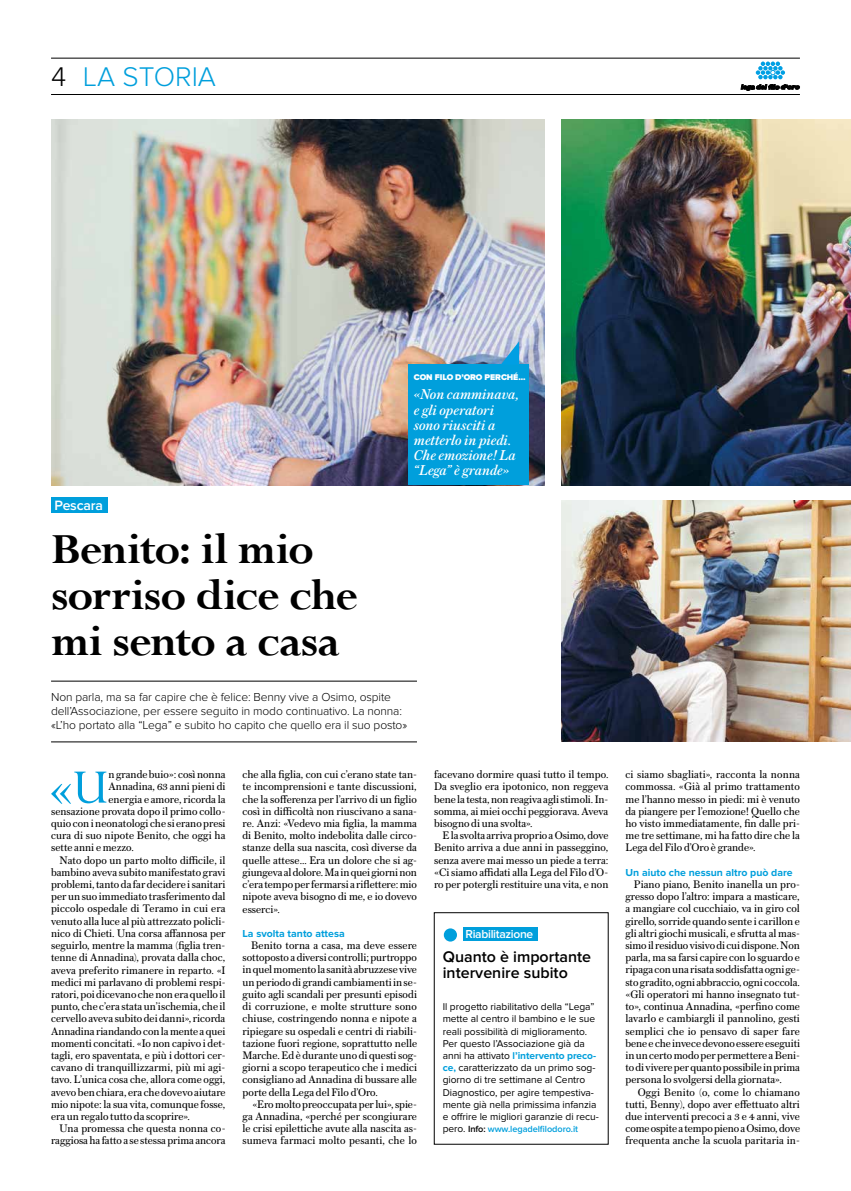
<style>
.page{position:relative;width:851px;height:1191px;background:#fff}
.page>*{position:absolute;margin:0;border:0;box-sizing:border-box;transform-origin:0 0}
.t1{font:54.1px "Perpetua";color:#009fdc}
.t2{font:700 48px/46px "Perpetua";letter-spacing:-.02em;color:#000}
.t3{font:300 28px "Proxima Nova";color:#009fdc}
.t4{font:600 16px/16px "Proxima Nova";color:#000}
.t5{font:15px/15.2px "Austin Text Italic No 2";color:#fff}
.t6{font:600 14px "Proxima Nova";letter-spacing:-.015em;color:#fff}
.t7{font:300 12px/14px "Proxima Nova";letter-spacing:-.01em;color:#000}
.t8{font:600 12px "Proxima Nova";letter-spacing:-.025em;color:#fff}
.t9{font:11.5px/12.2px "Austin Text";color:#000;text-align:justify}
.t10{font:700 10.5px "Proxima Nova";color:#009fdc}
.t11{font:10.2px/12.2px "Proxima Nova";letter-spacing:-.005em;color:#000}
.t12{font:600 9.2px "Proxima Nova";letter-spacing:-.01em;color:#009fdc}
.t13{font:900 8.6px "Proxima Nova";letter-spacing:-.01em;color:#fff}
.s1{color:#000}
.s2{font-weight:700;color:#009fdc}
.s3{font-weight:400;font-size:10.2px;color:#000}
</style>
<div class="page">
<hr style="left:51px;top:58px;width:748px;height:1px;background:#000">
<hr style="left:51px;top:94px;width:748px;height:1px;background:#000">
<svg style="left:740px;top:62px;width:59px;height:29px"></svg>
<img style="left:561px;top:119px;width:289px;height:366px">
<img style="left:51px;top:119px;width:493px;height:366px">
<div style="left:408px;top:364px;width:121px;height:121px;background:#009fdc"></div>
<hr style="left:51px;top:681px;width:366px;height:1px;background:#000">
<hr style="left:51px;top:741px;width:366px;height:1px;background:#000">
<img style="left:561px;top:501px;width:289px;height:240px">
<svg style="left:501px;top:341px;width:18px;height:23px"></svg>
<div style="left:51px;top:497px;width:56px;height:16px;background:#009fdc"></div>
<div style="left:444px;top:928px;width:13px;height:13px;background:#009fdc;border-radius:50%"></div>
<div style="left:463px;top:927px;width:74px;height:14px;background:#009fdc"></div>
<h3 class="t3" style="left:51px;top:61px;width:166px"><span class="s1">4</span> LA STORIA</h3>
<p class="t13" style="left:414px;top:372px;width:113px">CON FILO D’ORO PERCHÉ...</p>
<p class="t6" style="left:55px;top:497px;width:50px">Pescara</p>
<h3 class="t5" style="left:414px;top:386px;width:107px">«Non camminava, e gli operatori sono riusciti a metterlo in piedi.<br>Che emozione! La “Lega” è grande»</h3>
<h2 class="t2" style="left:51px;top:525px;width:308px">Benito: il mio sorriso dice che mi sento a casa</h2>
<p class="t7" style="left:51px;top:690px;width:357px">Non parla, ma sa far capire che è felice: Benny vive a Osimo, ospite dell’Associazione, per essere seguito in modo continuativo. La nonna: «L’ho portato alla “Lega” e subito ho capito che quello era il suo posto»</p>
<h1 class="t1" style="left:50px;top:753px;width:60px">«U</h1>
<p class="t9" style="left:108px;top:768px;width:118px">n grande buio»: così nonna</p>
<p class="t9" style="left:242px;top:768px;width:176px">che alla figlia, con cui c’erano state tan&shy;te incomprensioni e tante discussioni, che la sofferenza per l’arrivo di un figlio così in difficoltà non riuscivano a sana&shy;re. Anzi: «Vedevo mia figlia, la mamma di Benito, molto indebolita dalle circo&shy;stanze della sua nascita, così diverse da quelle attese… Era un dolore che si ag&shy;giungeva al dolore. Ma in quei giorni non c’era tempo per fermarsi a riflettere: mio nipote aveva bisogno di me, e io dovevo esserci».</p>
<p class="t10" style="left:242px;top:927px;width:104px">La svolta tanto attesa</p>
<p class="t9" style="left:242px;top:939px;width:176px;text-indent:8px">Benito torna a casa, ma deve essere sottoposto a diversi controlli; purtroppo in quel momento la sanità abruzzese vive un periodo di grandi cambiamenti in se&shy;guito agli scandali per presunti episodi di corruzione, e molte strutture sono chiuse, costringendo nonna e nipote a ripiegare su ospedali e centri di riabili&shy;tazione fuori regione, soprattutto nelle Marche. Ed è durante uno di questi sog&shy;giorni a scopo terapeutico che i medici consigliano ad Annadina di bussare alle porte della Lega del Filo d’Oro.</p>
<p class="t9" style="left:242px;top:1097px;width:176px;text-indent:10px">«Ero molto preoccupata per lui», spie&shy;ga Annadina, «perché per scongiurare le crisi epilettiche avute alla nascita as&shy;sumeva farmaci molto pesanti, che lo</p>
<p class="t9" style="left:108px;top:780px;width:118px">Annadina, 63 anni pieni di</p>
<p class="t9" style="left:108px;top:792px;width:118px">energia e amore, ricorda la</p>
<p class="t9" style="left:51px;top:804px;width:176px">sensazione provata dopo il primo collo-</p>
<p class="t9" style="left:51px;top:817px;width:176px">quio con i neonatologi che si erano presi</p>
<p class="t9" style="left:51px;top:829px;width:176px">cura di suo nipote Benito, che oggi ha</p>
<p class="t9" style="left:51px;top:841px;width:84px">sette anni e mezzo.</p>
<p class="t9" style="left:60px;top:853px;width:167px">Nato dopo un parto molto difficile, il</p>
<p class="t9" style="left:51px;top:865px;width:176px">bambino aveva subito manifestato gravi</p>
<p class="t9" style="left:51px;top:878px;width:176px">problemi, tanto da far decidere i sanitari</p>
<p class="t9" style="left:51px;top:890px;width:176px">per un suo immediato trasferimento dal</p>
<p class="t9" style="left:51px;top:902px;width:176px">piccolo ospedale di Teramo in cui era</p>
<p class="t9" style="left:51px;top:914px;width:176px">venuto alla luce al più attrezzato policli-</p>
<p class="t9" style="left:51px;top:926px;width:176px">nico di Chieti. Una corsa affannosa per</p>
<p class="t9" style="left:51px;top:939px;width:176px">seguirlo, mentre la mamma (figlia tren-</p>
<p class="t9" style="left:51px;top:951px;width:176px">tenne di Annadina), provata dalla choc,</p>
<p class="t9" style="left:51px;top:963px;width:176px">aveva preferito rimanere in reparto. «I</p>
<p class="t9" style="left:51px;top:975px;width:176px">medici mi parlavano di problemi respi-</p>
<p class="t9" style="left:51px;top:987px;width:176px">ratori, poi dicevano che non era quello il</p>
<p class="t9" style="left:51px;top:1000px;width:176px">punto, che c’era stata un’ischemia, che il</p>
<p class="t9" style="left:51px;top:1012px;width:176px">cervello aveva subito dei danni», ricorda</p>
<p class="t9" style="left:51px;top:1024px;width:176px">Annadina riandando con la mente a quei</p>
<p class="t9" style="left:51px;top:1036px;width:176px">momenti concitati. «Io non capivo i det-</p>
<p class="t9" style="left:51px;top:1048px;width:176px">tagli, ero spaventata, e più i dottori cer-</p>
<p class="t9" style="left:51px;top:1061px;width:176px">cavano di tranquillizzarmi, più mi agi-</p>
<p class="t9" style="left:51px;top:1073px;width:176px">tavo. L’unica cosa che, allora come oggi,</p>
<p class="t9" style="left:51px;top:1085px;width:176px">avevo ben chiara, era che dovevo aiutare</p>
<p class="t9" style="left:51px;top:1097px;width:176px">mio nipote: la sua vita, comunque fosse,</p>
<p class="t9" style="left:51px;top:1109px;width:140px">era un regalo tutto da scoprire».</p>
<p class="t9" style="left:60px;top:1122px;width:167px">Una promessa che questa nonna co-</p>
<p class="t9" style="left:51px;top:1134px;width:176px">raggiosa ha fatto a se stessa prima ancora</p>
<p class="t9" style="left:434px;top:768px;width:176px">facevano dormire quasi tutto il tempo.<br>Da sveglio era ipotonico, non reggeva bene la testa, non reagiva agli stimoli. In&shy;somma, ai miei occhi peggiorava. Aveva bisogno di una svolta».</p>
<p class="t9" style="left:434px;top:829px;width:176px;text-indent:8px">E la svolta arriva proprio a Osimo, dove Benito arriva a due anni in passeggino, senza avere mai messo un piede a terra: «Ci siamo affidati alla Lega del Filo d’O&shy;ro per potergli restituire una vita, e non</p>
<p class="t8" style="left:465px;top:927px;width:69px">Riabilitazione</p>
<h3 class="t4" style="left:442px;top:949px;width:150px">Quanto è importante intervenire subito</h3>
<p class="t11" style="left:442px;top:1000px;width:157px">Il progetto riabilitativo della “Lega” mette al centro il bambino e le sue reali possibilità di miglioramento.<br>Per questo l’Associazione già da anni ha attivato <span class="s2">l’intervento preco&shy;ce,</span> caratterizzato da un primo sog&shy;giorno di tre settimane al Centro Diagnostico, per agire tempestiva&shy;mente già nella primissima infanzia e offrire le migliori garanzie di recu-</p>
<p class="t12" style="left:442px;top:1123px;width:137px"><span class="s3">pero.</span> <span class="s1">Info:</span> www.legadelfilodoro.it</p>
<p class="t9" style="left:625px;top:768px;width:176px">ci siamo sbagliati», racconta la nonna commossa. «Già al primo trattamento me l’hanno messo in piedi: mi è venuto da piangere per l’emozione! Quello che ho visto immediatamente, fin dalle pri&shy;me tre settimane, mi ha fatto dire che la Lega del Filo d’Oro è grande».</p>
<p class="t10" style="left:625px;top:866px;width:169px">Un aiuto che nessun altro può dare</p>
<p class="t9" style="left:625px;top:878px;width:176px;text-indent:8px">Piano piano, Benito inanella un pro&shy;gresso dopo l’altro: impara a masticare, a mangiare col cucchiaio, va in giro col girello, sorride quando sente i carillon e gli altri giochi musicali, e sfrutta al mas&shy;simo il residuo visivo di cui dispone. Non parla, ma sa farsi capire con lo sguardo e ripaga con una risata soddisfatta ogni ge&shy;sto gradito, ogni abbraccio, ogni coccola. «Gli operatori mi hanno insegnato tut&shy;to», continua Annadina, «perfino come lavarlo e cambiargli il pannolino, gesti semplici che io pensavo di saper fare bene e che invece devono essere eseguiti in un certo modo per permettere a Beni&shy;to di vivere per quanto possibile in prima persona lo svolgersi della giornata».</p>
<p class="t9" style="left:625px;top:1085px;width:176px;text-indent:12px">Oggi Benito (o, come lo chiamano tutti, Benny), dopo aver effettuato altri due interventi precoci a 3 e 4 anni, vive come ospite a tempo pieno a Osimo, dove frequenta anche la scuola paritaria in-</p>
</div>
